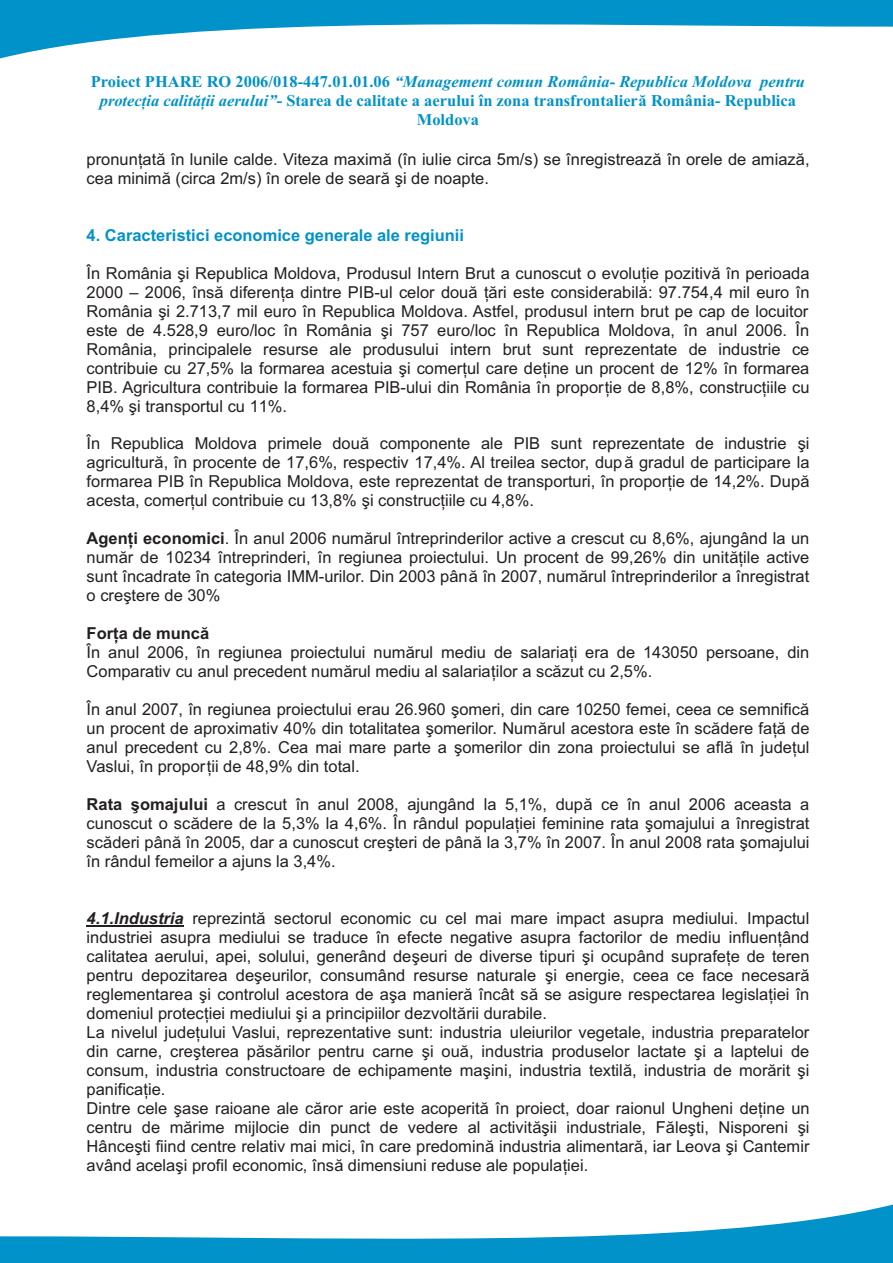
<style>
.page{position:relative;width:893px;height:1263px;background:#fff}
.page>*{position:absolute;margin:0;border:0;box-sizing:border-box;transform-origin:0 0}
.t1{font:16.5px/18.9px "Arial";color:#231f20;text-align:justify}
.t2{font:700 16.5px/18.9px "Times New Roman";color:#0092c8;text-align:center}
.t3{font:700 16.5px "Arial";color:#0092c8}
.t4{font:700 16.5px "Arial";color:#231f20}
.s1{font-style:italic}
.s2{font-weight:700}
.s3{font-weight:700;font-style:italic}
</style>
<div class="page">
<hr style="left:87px;top:925px;width:97px;height:2px;background:#231f20">
<svg style="left:0;top:0;width:893px;height:58px;fill:#0092c8"></svg>
<svg style="left:0;top:1204px;width:893px;height:59px"></svg>
<p class="t2" style="left:91px;top:74px;width:716px">Proiect PHARE RO 2006/018-447.01.01.06 <span class="s1">“Management comun România- Republica Moldova pentru protecþia calitãþii aerului”</span>- Starea de calitate a aerului în zona transfrontalierã România- Republica<br>Moldova</p>
<p class="t1" style="left:87px;top:151px;width:724px">pronunþatã în lunile calde. Viteza maximã (în iulie circa 5m/s) se înregistreazã în orele de amiazã, cea minimã (circa 2m/s) în orele de searã ºi de noapte.</p>
<p class="t3" style="left:87px;top:229px;width:379px">4. Caracteristici economice generale ale regiunii</p>
<p class="t1" style="left:87px;top:265px;width:724px">În România ºi Republica Moldova, Produsul Intern Brut a cunoscut o evoluþie pozitivã în perioada 2000 – 2006, însã diferenþa dintre PIB-ul celor douã þãri este considerabilã: 97.754,4 mil euro în România ºi 2.713,7 mil euro în Republica Moldova. Astfel, produsul intern brut pe cap de locuitor este de 4.528,9 euro/loc în România ºi 757 euro/loc în Republica Moldova, în anul 2006. În România, principalele resurse ale produsului intern brut sunt reprezentate de industrie ce contribuie cu 27,5% la formarea acestuia ºi comerþul care deþine un procent de 12% în formarea PIB. Agricultura contribuie la formarea PIB-ului din România în proporþie de 8,8%, construcþiile cu 8,4% ºi transportul cu 11%.</p>
<p class="t1" style="left:87px;top:436px;width:724px">În Republica Moldova primele douã componente ale PIB sunt reprezentate de industrie ºi agriculturã, în procente de 17,6%, respectiv 17,4%. Al treilea sector, dupã gradul de participare la formarea PIB în Republica Moldova, este reprezentat de transporturi, în proporþie de 14,2%. Dupã acesta, comerþul contribuie cu 13,8% ºi construcþiile cu 4,8%.</p>
<p class="t1" style="left:87px;top:531px;width:724px"><span class="s2">Agenþi economici</span>. În anul 2006 numãrul întreprinderilor active a crescut cu 8,6%, ajungând la un numãr de 10234 întreprinderi, în regiunea proiectului. Un procent de 99,26% din unitãþile active sunt încadrate în categoria IMM-urilor. Din 2003 pânã în 2007, numãrul întreprinderilor a înregistrat o creºtere de 30%</p>
<p class="t4" style="left:87px;top:627px;width:124px">Forþa de muncã</p>
<p class="t1" style="left:87px;top:644px;width:724px">În anul 2006, în regiunea proiectului numãrul mediu de salariaþi era de 143050 persoane, din<br>Comparativ cu anul precedent numãrul mediu al salariaþilor a scãzut cu 2,5%.</p>
<p class="t1" style="left:87px;top:701px;width:724px">În anul 2007, în regiunea proiectului erau 26.960 ºomeri, din care 10250 femei, ceea ce semnificã un procent de aproximativ 40% din totalitatea ºomerilor. Numãrul acestora este în scãdere faþã de anul precedent cu 2,8%. Cea mai mare parte a ºomerilor din zona proiectului se aflã în judeþul Vaslui, în proporþii de 48,9% din total.</p>
<p class="t1" style="left:87px;top:796px;width:724px"><span class="s2">Rata ºomajului</span> a crescut în anul 2008, ajungând la 5,1%, dupã ce în anul 2006 aceasta a cunoscut o scãdere de la 5,3% la 4,6%. În rândul populaþiei feminine rata ºomajului a înregistrat scãderi pânã în 2005, dar a cunoscut creºteri de pânã la 3,7% în 2007. În anul 2008 rata ºomajului în rândul femeilor a ajuns la 3,4%.</p>
<p class="t1" style="left:87px;top:910px;width:724px;text-align:left"><span class="s3">4.1.Industria</span> reprezintã sectorul economic cu cel mai mare impact asupra mediului. Impactul industriei asupra mediului se traduce în efecte negative asupra factorilor de mediu influenþând calitatea aerului, apei, solului, generând deºeuri de diverse tipuri ºi ocupând suprafeþe de teren pentru depozitarea deºeurilor, consumând resurse naturale ºi energie, ceea ce face necesarã reglementarea ºi controlul acestora de aºa manierã încât sã se asigure respectarea legislaþiei în domeniul protecþiei mediului ºi a principiilor dezvoltãrii durabile.<br>La nivelul judeþului Vaslui, reprezentative sunt: industria uleiurilor vegetale, industria preparatelor din carne, creºterea pãsãrilor pentru carne ºi ouã, industria produselor lactate ºi a laptelui de consum, industria constructoare de echipamente maºini, industria textilã, industria de morãrit ºi panificaþie.<br>Dintre cele ºase raioane ale cãror arie este acoperitã în proiect, doar raionul Ungheni deþine un centru de mãrime mijlocie din punct de vedere al activitãºii industriale, Fãleºti, Nisporeni ºi Hânceºti fiind centre relativ mai mici, în care predominã industria alimentarã, iar Leova ºi Cantemir având acelaºi profil economic, însã dimensiuni reduse ale populaþiei.</p>
</div>
